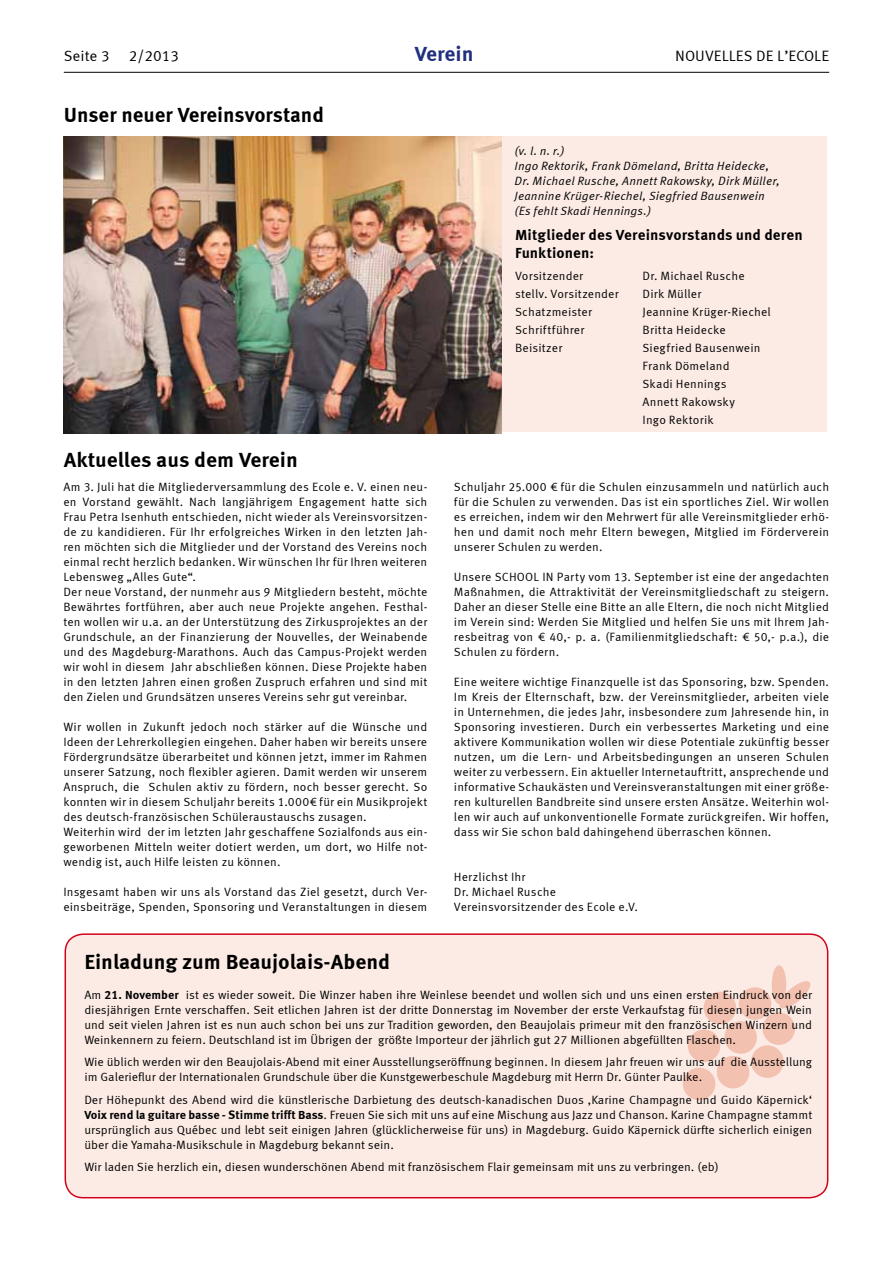
<style>
.page{position:relative;width:893px;height:1263px;background:#fff}
.page>*{position:absolute;margin:0;border:0;box-sizing:border-box;transform-origin:0 0}
.t1{font:700 21px "Meta Correspondence";color:#000}
.t2{font:700 21px "Meta Correspondence";color:#20307f}
.t3{font:700 15px/18px "Meta Correspondence";letter-spacing:.005em;color:#000}
.t4{font:15px "Meta Correspondence";color:#000}
.t5{font:12px/15px "Meta Correspondence";letter-spacing:.01em;color:#000}
.t6{font:italic 12px/15px "Meta Correspondence";letter-spacing:.01em;color:#000}
.s1{font-weight:700}
</style>
<div class="page">
<div style="left:474px;top:136px;width:353px;height:296px;background:#fbebe4"></div>
<div style="left:65px;top:934px;width:763px;height:264px;background:#fbebe4;border-radius:18px"></div>
<div style="left:65px;top:933px;width:763px;height:265px;border:2px solid #d2041c;border-radius:18px"></div>
<hr style="left:64px;top:72px;width:765px;height:1px;background:#000">
<img style="left:64px;top:136px;width:438px;height:297px">
<div style="left:683px;top:1068px;width:32px;height:32px;background:#f3c1b0;border-radius:50%"></div>
<div style="left:688px;top:1029px;width:32px;height:33px;background:#f3c1b0;border-radius:50%"></div>
<div style="left:717px;top:1056px;width:32px;height:32px;background:#f3c1b0;border-radius:50%"></div>
<div style="left:704px;top:992px;width:32px;height:32px;background:#f3c1b0;border-radius:50%"></div>
<div style="left:724px;top:1021px;width:33px;height:33px;background:#f3c1b0;border-radius:50%"></div>
<div style="left:751px;top:1045px;width:33px;height:33px;background:#f3c1b0;border-radius:50%"></div>
<div style="left:739px;top:987px;width:32px;height:33px;background:#f3c1b0;border-radius:50%"></div>
<div style="left:762px;top:1012px;width:33px;height:33px;background:#f3c1b0;border-radius:50%"></div>
<div style="left:772px;top:965px;width:14px;height:39px;background:#f3c1b0;border-radius:50%"></div>
<svg style="left:777px;top:981px;width:34px;height:28px"></svg>
<h1 class="t2" style="left:415px;top:41px;width:60px">Verein</h1>
<p class="t4" style="left:64px;top:47px;width:48px">Seite 3</p>
<p class="t4" style="left:129px;top:47px;width:52px">2/2013</p>
<p class="t4" style="left:675px;top:47px;width:156px">NOUVELLES DE L’ECOLE</p>
<h1 class="t1" style="left:64px;top:102px;width:262px">Unser neuer Vereinsvorstand</h1>
<h1 class="t1" style="left:64px;top:447px;width:236px">Aktuelles aus dem Verein</h1>
<p class="t5" style="left:63px;top:479px;width:365px">Am 3. Juli hat die Mitgliederversammlung des Ecole e. V. einen neu&shy;en Vorstand gewählt. Nach langjährigem Engagement hatte sich Frau Petra Isenhuth entschieden, nicht wieder als Vereinsvorsitzen&shy;de zu kandidieren. Für Ihr erfolgreiches Wirken in den letzten Jah&shy;ren möchten sich die Mitglieder und der Vorstand des Vereins noch einmal recht herzlich bedanken. Wir wünschen Ihr für Ihren weiteren Lebensweg „Alles Gute“.<br>Der neue Vorstand, der nunmehr aus 9 Mitgliedern besteht, möchte Bewährtes fortführen, aber auch neue Projekte angehen. Festhal&shy;ten wollen wir u.a. an der Unterstützung des Zirkusprojektes an der Grundschule, an der Finanzierung der Nouvelles, der Weinabende und des Magdeburg-Marathons. Auch das Campus-Projekt werden wir wohl in diesem Jahr abschließen können. Diese Projekte haben in den letzten Jahren einen großen Zuspruch erfahren und sind mit den Zielen und Grundsätzen unseres Vereins sehr gut vereinbar.</p>
<p class="t5" style="left:63px;top:719px;width:365px">Wir wollen in Zukunft jedoch noch stärker auf die Wünsche und Ideen der Lehrerkollegien eingehen. Daher haben wir bereits unsere Fördergrundsätze überarbeitet und können jetzt, immer im Rahmen unserer Satzung, noch flexibler agieren. Damit werden wir unserem Anspruch, die Schulen aktiv zu fördern, noch besser gerecht. So konnten wir in diesem Schuljahr bereits 1.000€ für ein Musikprojekt des deutsch-französischen Schüleraustauschs zusagen.<br>Weiterhin wird der im letzten Jahr geschaffene Sozialfonds aus ein&shy;geworbenen Mitteln weiter dotiert werden, um dort, wo Hilfe not&shy;wendig ist, auch Hilfe leisten zu können.</p>
<p class="t5" style="left:63px;top:884px;width:365px">Insgesamt haben wir uns als Vorstand das Ziel gesetzt, durch Ver&shy;einsbeiträge, Spenden, Sponsoring und Veranstaltungen in diesem</p>
<p class="t6" style="left:514px;top:143px;width:267px">(v. l. n. r.)<br>Ingo Rektorik, Frank Dömeland, Britta Heidecke, Dr. Michael Rusche, Annett Rakowsky, Dirk Müller, Jeannine Krüger-Riechel, Siegfried Bausenwein (Es fehlt Skadi Hennings.)</p>
<p class="t3" style="left:515px;top:225px;width:289px">Mitglieder des Vereinsvorstands und deren<br>Funktionen:</p>
<p class="t5" style="left:515px;top:268px;width:70px">Vorsitzender</p>
<p class="t5" style="left:643px;top:268px;width:104px">Dr. Michael Rusche</p>
<p class="t5" style="left:515px;top:286px;width:105px">stellv. Vorsitzender</p>
<p class="t5" style="left:643px;top:286px;width:60px">Dirk Müller</p>
<p class="t5" style="left:515px;top:304px;width:78px">Schatzmeister</p>
<p class="t5" style="left:643px;top:304px;width:130px">Jeannine Krüger-Riechel</p>
<p class="t5" style="left:515px;top:322px;width:71px">Schriftführer</p>
<p class="t5" style="left:643px;top:322px;width:85px">Britta Heidecke</p>
<p class="t5" style="left:515px;top:340px;width:49px">Beisitzer</p>
<p class="t5" style="left:643px;top:339px;width:119px;line-height:18px">Siegfried Bausenwein<br>Frank Dömeland<br>Skadi Hennings<br>Annett Rakowsky<br>Ingo Rektorik</p>
<p class="t5" style="left:454px;top:479px;width:377px;text-align:justify">Schuljahr 25.000 € für die Schulen einzusammeln und natürlich auch für die Schulen zu verwenden. Das ist ein sportliches Ziel. Wir wollen es erreichen, indem wir den Mehrwert für alle Vereinsmitglieder erhö&shy;hen und damit noch mehr Eltern bewegen, Mitglied im Förderverein unserer Schulen zu werden.</p>
<p class="t5" style="left:454px;top:569px;width:377px;text-align:justify">Unsere SCHOOL IN Party vom 13. September ist eine der angedachten Maßnahmen, die Attraktivität der Vereinsmitgliedschaft zu steigern.<br>Daher an dieser Stelle eine Bitte an alle Eltern, die noch nicht Mitglied im Verein sind: Werden Sie Mitglied und helfen Sie uns mit Ihrem Jah&shy;resbeitrag von € 40,- p. a. (Familienmitgliedschaft: € 50,- p.a.), die Schulen zu fördern.</p>
<p class="t5" style="left:454px;top:674px;width:377px;text-align:justify">Eine weitere wichtige Finanzquelle ist das Sponsoring, bzw. Spenden.<br>Im Kreis der Elternschaft, bzw. der Vereinsmitglieder, arbeiten viele in Unternehmen, die jedes Jahr, insbesondere zum Jahresende hin, in Sponsoring investieren. Durch ein verbessertes Marketing und eine aktivere Kommunikation wollen wir diese Potentiale zukünftig besser nutzen, um die Lern- und Arbeitsbedingungen an unseren Schulen weiter zu verbessern. Ein aktueller Internetauftritt, ansprechende und informative Schaukästen und Vereinsveranstaltungen mit einer größe&shy;ren kulturellen Bandbreite sind unsere ersten Ansätze. Weiterhin wol&shy;len wir auch auf unkonventionelle Formate zurückgreifen. Wir hoffen, dass wir Sie schon bald dahingehend überraschen können.</p>
<p class="t5" style="left:454px;top:869px;width:186px">Herzlichst Ihr<br>Dr. Michael Rusche<br>Vereinsvorsitzender des Ecole e.V.</p>
<h1 class="t1" style="left:84px;top:949px;width:307px">Einladung zum Beaujolais-Abend</h1>
<p class="t5" style="left:84px;top:987px;width:729px;text-align:justify">Am <span class="s1">21. November</span> ist es wieder soweit. Die Winzer haben ihre Weinlese beendet und wollen sich und uns einen ersten Eindruck von der diesjährigen Ernte verschaffen. Seit etlichen Jahren ist der dritte Donnerstag im November der erste Verkaufstag für diesen jungen Wein und seit vielen Jahren ist es nun auch schon bei uns zur Tradition geworden, den Beaujolais primeur mit den französischen Winzern und Weinkennern zu feiern. Deutschland ist im Übrigen der größte Importeur der jährlich gut 27 Millionen abgefüllten Flaschen.</p>
<p class="t5" style="left:84px;top:1054px;width:729px">Wie üblich werden wir den Beaujolais-Abend mit einer Ausstellungseröffnung beginnen. In diesem Jahr freuen wir uns auf die Ausstellung im Galerieflur der Internationalen Grundschule über die Kunstgewerbeschule Magdeburg mit Herrn Dr. Günter Paulke.</p>
<p class="t5" style="left:84px;top:1092px;width:729px;text-align:justify">Der Höhepunkt des Abend wird die künstlerische Darbietung des deutsch-kanadischen Duos ‚Karine Champagne und Guido Käpernick‘ <span class="s1">Voix rend la guitare basse - Stimme trifft Bass</span>. Freuen Sie sich mit uns auf eine Mischung aus Jazz und Chanson. Karine Champagne stammt ursprünglich aus Québec und lebt seit einigen Jahren (glücklicherweise für uns) in Magdeburg. Guido Käpernick dürfte sicherlich einigen über die Yamaha-Musikschule in Magdeburg bekannt sein.</p>
<p class="t5" style="left:84px;top:1159px;width:636px">Wir laden Sie herzlich ein, diesen wunderschönen Abend mit französischem Flair gemeinsam mit uns zu verbringen. (eb)</p>
</div>
